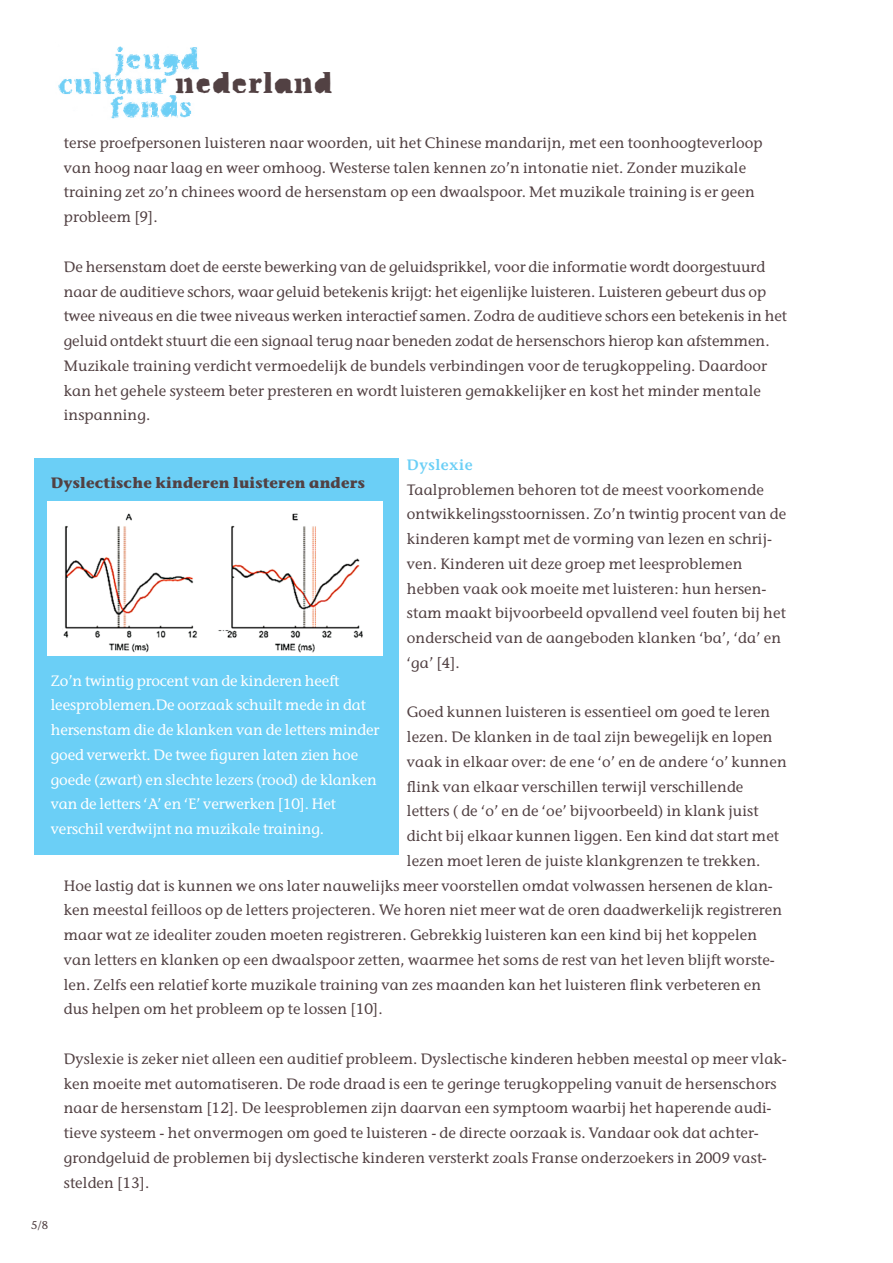
<style>
.page{position:relative;width:893px;height:1263px;background:#fff}
.page>*{position:absolute;margin:0;border:0;box-sizing:border-box;transform-origin:0 0}
.t1{font:28.95px "Jeugdcultuurfonds Cutout";color:#524143}
.plat{font:15px/24.8px "Stone Informal";letter-spacing:.01em;color:#524143}
.plat-2{font:15px/24.8px "Stone Informal";letter-spacing:-.005em;color:#fff}
.plat-3{font:700 15px "Stone Informal";letter-spacing:.01em;color:#524143}
.kopje{font:600 15px "Stone Informal";letter-spacing:.03em;color:#6bcff6}
.t2{font:11.25px "Stone Informal";color:#524143}
</style>
<div class="page">
<img style="left:58px;top:46px;width:141px;height:73px">
<div style="left:34px;top:459px;width:364px;height:396px;background:#6bcff6"></div>
<img style="left:47px;top:501px;width:336px;height:155px">
<p class="t1" style="left:175px;top:64px;width:160px">nedErland</p>
<p class="plat" style="left:64px;top:130px;width:700px">terse proefpersonen luisteren naar woorden, uit het Chinese mandarijn, met een toonhoogteverloop van hoog naar laag en weer omhoog. Westerse talen kennen zo’n intonatie niet. Zonder muzikale training zet zo’n chinees woord de hersenstam op een dwaalspoor. Met muzikale training is er geen probleem [9].</p>
<p class="plat" style="left:64px;top:254px;width:725px">De hersenstam doet de eerste bewerking van de geluidsprikkel, voor die informatie wordt doorgestuurd naar de auditieve schors, waar geluid betekenis krijgt: het eigenlijke luisteren. Luisteren gebeurt dus op twee niveaus en die twee niveaus werken interactief samen. Zodra de auditieve schors een betekenis in het geluid ontdekt stuurt die een signaal terug naar beneden zodat de hersenschors hierop kan afstemmen.<br>Muzikale training verdicht vermoedelijk de bundels verbindingen voor de terugkoppeling. Daardoor kan het gehele systeem beter presteren en wordt luisteren gemakkelijker en kost het minder mentale inspanning.</p>
<p class="kopje" style="left:407px;top:455px;width:67px">Dyslexie</p>
<p class="plat" style="left:407px;top:477px;width:381px">Taalproblemen behoren tot de meest voorkomende ontwikkelingsstoornissen. Zo’n twintig procent van de kinderen kampt met de vorming van lezen en schrij&shy;ven. Kinderen uit deze groep met leesproblemen hebben vaak ook moeite met luisteren: hun hersen&shy;stam maakt bijvoorbeeld opvallend veel fouten bij het onderscheid van de aangeboden klanken ‘ba’, ‘da’ en ‘ga’ [4].</p>
<p class="plat" style="left:407px;top:700px;width:365px">Goed kunnen luisteren is essentieel om goed te leren</p>
<p class="plat" style="left:407px;top:724px;width:367px">lezen. De klanken in de taal zijn bewegelijk en lopen</p>
<p class="plat" style="left:407px;top:749px;width:381px">vaak in elkaar over: de ene ‘o’ en de andere ‘o’ kunnen</p>
<p class="plat" style="left:407px;top:774px;width:338px">flink van elkaar verschillen terwijl verschillende</p>
<p class="plat" style="left:407px;top:799px;width:353px">letters ( de ‘o’ en de ‘oe’ bijvoorbeeld) in klank juist</p>
<p class="plat" style="left:407px;top:823px;width:374px">dicht bij elkaar kunnen liggen. Een kind dat start met</p>
<p class="plat" style="left:407px;top:848px;width:355px">lezen moet leren de juiste klankgrenzen te trekken.</p>
<p class="plat" style="left:64px;top:873px;width:711px">Hoe lastig dat is kunnen we ons later nauwelijks meer voorstellen omdat volwassen hersenen de klan-</p>
<p class="plat" style="left:64px;top:898px;width:720px">ken meestal feilloos op de letters projecteren. We horen niet meer wat de oren daadwerkelijk registreren</p>
<p class="plat" style="left:64px;top:922px;width:695px">maar wat ze idealiter zouden moeten registreren. Gebrekkig luisteren kan een kind bij het koppelen</p>
<p class="plat" style="left:64px;top:947px;width:712px">van letters en klanken op een dwaalspoor zetten, waarmee het soms de rest van het leven blijft worste-</p>
<p class="plat" style="left:64px;top:972px;width:699px">len. Zelfs een relatief korte muzikale training van zes maanden kan het luisteren flink verbeteren en</p>
<p class="plat" style="left:64px;top:997px;width:320px">dus helpen om het probleem op te lossen [10].</p>
<p class="plat" style="left:64px;top:1046px;width:724px">Dyslexie is zeker niet alleen een auditief probleem. Dyslectische kinderen hebben meestal op meer vlak&shy;ken moeite met automatiseren. De rode draad is een te geringe terugkoppeling vanuit de hersenschors naar de hersenstam [12]. De leesproblemen zijn daarvan een symptoom waarbij het haperende audi&shy;tieve systeem - het onvermogen om goed te luisteren - de directe oorzaak is. Vandaar ook dat achter&shy;grondgeluid de problemen bij dyslectische kinderen versterkt zoals Franse onderzoekers in 2009 vast&shy;stelden [13].</p>
<p class="plat-3" style="left:51px;top:473px;width:316px">Dyslectische kinderen luisteren anders</p>
<p class="plat-2" style="left:51px;top:668px;width:330px">Zo’n twintig procent van de kinderen heeft leesproblemen.De oorzaak schuilt mede in dat hersenstam die de klanken van de letters minder goed verwerkt. De twee figuren laten zien hoe goede (zwart) en slechte lezers (rood) de klanken van de letters ‘A’ en ‘E’ verwerken [10]. Het verschil verdwijnt na muzikale training.</p>
<p class="t2" style="left:31px;top:1218px;width:19px">5/8</p>
</div>
